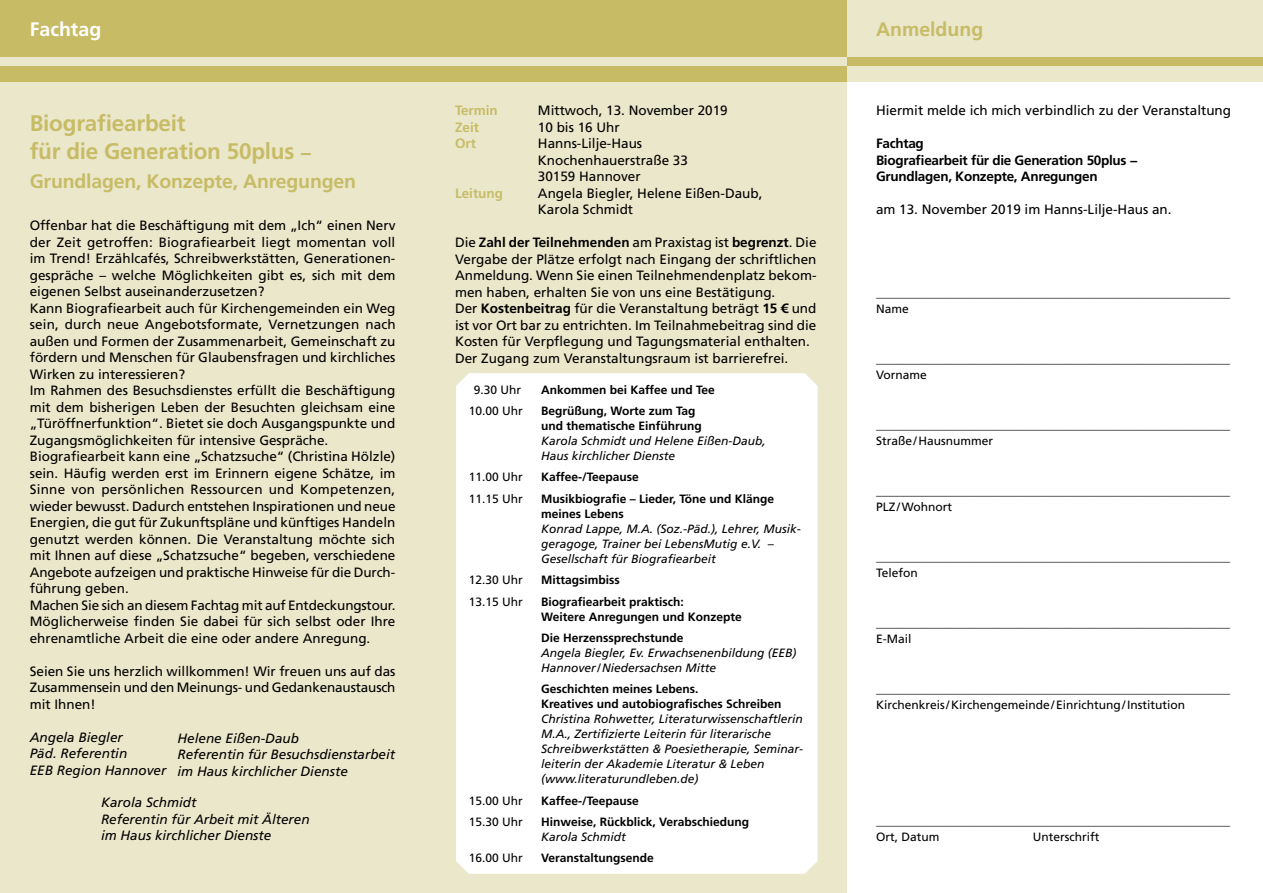
<style>
.page{position:relative;width:1263px;height:893px;background:#fff}
.page>*{position:absolute;margin:0;border:0;box-sizing:border-box;transform-origin:0 0}
.t1{font:700 22.5px/28.5px "Frutiger LT Com";letter-spacing:-.01em;color:#c7bc65}
.t2{font:700 19.5px "Frutiger LT Com";letter-spacing:-.01em;color:#c7bc65}
.t3{font:700 19.5px "Frutiger LT Com";color:#fff}
.t4{font:13.5px/16.5px "Frutiger LT Com";color:#000}
.t5{font:italic 13.5px/16.5px "Frutiger LT Com";color:#000}
.t6{font:700 13.5px/16.5px "Frutiger LT Com";letter-spacing:-.02em;color:#000}
.t7{font:700 13.5px "Frutiger LT Com";color:#c7bc65}
.t8{font:12px/16.5px "Frutiger LT Com";color:#000}
.t9{font:italic 12px/15px "Frutiger LT Com";color:#000}
.t10{font:700 12px/15px "Frutiger LT Com";color:#000}
.s1{font-size:19.5px}
.s2{font-weight:700}
</style>
<div class="page">
<div style="left:0;top:77px;width:846px;height:816px;background:#ebe7cb"></div>
<div style="left:456px;top:373px;width:361px;height:501px;background:#fff"></div>
<div style="left:846px;top:0;width:417px;height:82px;background:#ebe7cb"></div>
<div style="left:846px;top:57px;width:417px;height:9px;background:#c7bc65"></div>
<div style="left:0;top:0;width:846px;height:82px;background:#c7bc65"></div>
<div style="left:0;top:57px;width:846px;height:9px;background:#ebe7cb"></div>
<h2 class="t3" style="left:30px;top:18px;width:73px">Fachtag</h2>
<h2 class="t2" style="left:876px;top:18px;width:109px">Anmeldung</h2>
<h1 class="t1" style="left:30px;top:109px;width:284px">Biografiearbeit<br>für die Generation 50plus <span class="s1">−</span></h1>
<h2 class="t2" style="left:30px;top:169px;width:328px">Grundlagen, Konzepte, Anregungen</h2>
<p class="t4" style="left:30px;top:217px;width:367px">Offenbar hat die Beschäftigung mit dem „Ich“ einen Nerv der Zeit getroffen: Biografiearbeit liegt momentan voll im Trend! Erzählcafés, Schreibwerkstätten, Generationen&shy;gespräche – welche Möglichkeiten gibt es, sich mit dem eigenen Selbst auseinanderzusetzen?<br>Kann Biografiearbeit auch für Kirchengemeinden ein Weg sein, durch neue Angebotsformate, Vernetzungen nach außen und Formen der Zusammenarbeit, Gemeinschaft zu fördern und Menschen für Glaubensfragen und kirchliches Wirken zu interessieren?<br>Im Rahmen des Besuchsdienstes erfüllt die Beschäftigung mit dem bisherigen Leben der Besuchten gleichsam eine „Türöffnerfunktion“. Bietet sie doch Ausgangspunkte und Zugangsmöglichkeiten für intensive Gespräche.<br>Biografiearbeit kann eine „Schatzsuche“ (Christina Hölzle) sein. Häufig werden erst im Erinnern eigene Schätze, im Sinne von persönlichen Ressourcen und Kompetenzen, wieder bewusst. Dadurch entstehen Inspirationen und neue Energien, die gut für Zukunftspläne und künftiges Handeln genutzt werden können. Die Veranstaltung möchte sich mit Ihnen auf diese „Schatzsuche“ begeben, verschiedene Angebote aufzeigen und praktische Hinweise für die Durch&shy;führung geben.<br>Machen Sie sich an diesem Fachtag mit auf Entdeckungstour.<br>Möglicherweise finden Sie dabei für sich selbst oder Ihre ehrenamtliche Arbeit die eine oder andere Anregung.</p>
<p class="t4" style="left:30px;top:663px;width:367px;text-align:justify">Seien Sie uns herzlich willkommen! Wir freuen uns auf das Zusammensein und den Meinungs- und Gedankenaustausch mit Ihnen!</p>
<p class="t5" style="left:30px;top:729px;width:138px">Angela Biegler<br>Päd. Referentin<br>EEB Region Hannover</p>
<p class="t5" style="left:178px;top:730px;width:219px">Helene Eißen-Daub<br>Referentin für Besuchsdienstarbeit im Haus kirchlicher Dienste</p>
<p class="t5" style="left:101px;top:795px;width:210px">Karola Schmidt<br>Referentin für Arbeit mit Älteren im Haus kirchlicher Dienste</p>
<p class="t7" style="left:455px;top:103px;width:44px">Termin</p>
<p class="t4" style="left:538px;top:103px;width:191px">Mittwoch, 13. November 2019</p>
<p class="t7" style="left:455px;top:119px;width:26px">Zeit</p>
<p class="t4" style="left:538px;top:119px;width:83px">10 bis 16 Uhr</p>
<p class="t7" style="left:455px;top:136px;width:23px">Ort</p>
<p class="t4" style="left:538px;top:136px;width:152px">Hanns-Lilje-Haus<br>Knochenhauerstraße 33<br>30159 Hannover</p>
<p class="t7" style="left:455px;top:185px;width:50px">Leitung</p>
<p class="t4" style="left:538px;top:185px;width:226px">Angela Biegler, Helene Eißen-Daub,<br>Karola Schmidt</p>
<p class="t4" style="left:455px;top:235px;width:363px">Die <span class="s2">Zahl der Teilnehmenden</span> am Praxistag ist <span class="s2">begrenzt</span>. Die Vergabe der Plätze erfolgt nach Eingang der schriftlichen Anmeldung. Wenn Sie einen Teilnehmendenplatz bekom&shy;men haben, erhalten Sie von uns eine Bestätigung.<br>Der <span class="s2">Kostenbeitrag</span> für die Veranstaltung beträgt <span class="s2">15 €</span> und ist vor Ort bar zu entrichten. Im Teilnahmebeitrag sind die Kosten für Verpflegung und Tagungsmaterial enthalten.<br>Der Zugang zum Veranstaltungsraum ist barrierefrei.</p>
<p class="t8" style="left:474px;top:381px;width:49px">9.30 Uhr</p>
<p class="t10" style="left:541px;top:382px;width:175px">Ankommen bei Kaffee und Tee</p>
<p class="t8" style="left:469px;top:403px;width:56px">10.00 Uhr</p>
<p class="t10" style="left:541px;top:403px;width:162px">Begrüßung, Worte zum Tag und thematische Einführung</p>
<p class="t9" style="left:541px;top:433px;width:226px">Karola Schmidt und Helene Eißen-Daub,<br>Haus kirchlicher Dienste</p>
<p class="t8" style="left:469px;top:469px;width:56px">11.00 Uhr</p>
<p class="t10" style="left:541px;top:470px;width:99px">Kaffee-/Teepause</p>
<p class="t8" style="left:469px;top:490px;width:56px">11.15 Uhr</p>
<p class="t10" style="left:541px;top:491px;width:234px">Musikbiografie – Lieder, Töne und Klänge meines Lebens</p>
<p class="t9" style="left:541px;top:521px;width:261px">Konrad Lappe, M.A. (Soz.-Päd.), Lehrer, Musik&shy;geragoge, Trainer bei LebensMutig e.V. –<br>Gesellschaft für Biografiearbeit</p>
<p class="t8" style="left:469px;top:572px;width:56px">12.30 Uhr</p>
<p class="t10" style="left:541px;top:572px;width:80px">Mittagsimbiss</p>
<p class="t8" style="left:469px;top:593px;width:56px">13.15 Uhr</p>
<p class="t10" style="left:541px;top:594px;width:202px">Biografiearbeit praktisch:<br>Weitere Anregungen und Konzepte</p>
<p class="t10" style="left:541px;top:630px;width:144px">Die Herzenssprechstunde</p>
<p class="t9" style="left:541px;top:645px;width:257px">Angela Biegler, Ev. Erwachsenenbildung (EEB)<br>Hannover/Niedersachsen Mitte</p>
<p class="t10" style="left:541px;top:682px;width:242px">Geschichten meines Lebens.<br>Kreatives und autobiografisches Schreiben</p>
<p class="t9" style="left:541px;top:712px;width:263px">Christina Rohwetter, Literaturwissenschaftlerin M.A., Zertifizierte Leiterin für literarische Schreibwerkstätten &amp; Poesietherapie, Seminar&shy;leiterin der Akademie Literatur &amp; Leben (www.literaturundleben.de)</p>
<p class="t8" style="left:469px;top:792px;width:56px">15.00 Uhr</p>
<p class="t10" style="left:541px;top:793px;width:99px">Kaffee-/Teepause</p>
<p class="t8" style="left:469px;top:814px;width:56px">15.30 Uhr</p>
<p class="t10" style="left:541px;top:814px;width:210px">Hinweise, Rückblick, Verabschiedung</p>
<p class="t9" style="left:541px;top:829px;width:86px">Karola Schmidt</p>
<p class="t8" style="left:469px;top:850px;width:56px">16.00 Uhr</p>
<p class="t10" style="left:541px;top:851px;width:114px">Veranstaltungsende</p>
<p class="t4" style="left:876px;top:103px;width:357px">Hiermit melde ich mich verbindlich zu der Veranstaltung</p>
<p class="t6" style="left:876px;top:136px;width:263px">Fachtag<br>Biografiearbeit für die Generation 50plus −<br>Grundlagen, Konzepte, Anregungen</p>
<p class="t4" style="left:876px;top:202px;width:297px">am 13. November 2019 im Hanns-Lilje-Haus an.</p>
<p class="t8" style="left:876px;top:285px;width:355px">___________________________________________________________<br>Name</p>
<p class="t8" style="left:876px;top:351px;width:355px">___________________________________________________________<br>Vorname</p>
<p class="t8" style="left:876px;top:417px;width:355px">___________________________________________________________<br>Straße/Hausnummer</p>
<p class="t8" style="left:876px;top:483px;width:355px">___________________________________________________________<br>PLZ/Wohnort</p>
<p class="t8" style="left:876px;top:549px;width:355px">___________________________________________________________<br>Telefon</p>
<p class="t8" style="left:876px;top:615px;width:355px">___________________________________________________________<br>E-Mail</p>
<p class="t8" style="left:876px;top:681px;width:355px">___________________________________________________________<br>Kirchenkreis/Kirchengemeinde/Einrichtung/Institution</p>
<p class="t8" style="left:876px;top:813px;width:355px">___________________________________________________________<br>Ort, Datum</p>
<p class="t8" style="left:1033px;top:829px;width:68px">Unterschrift</p>
</div>
